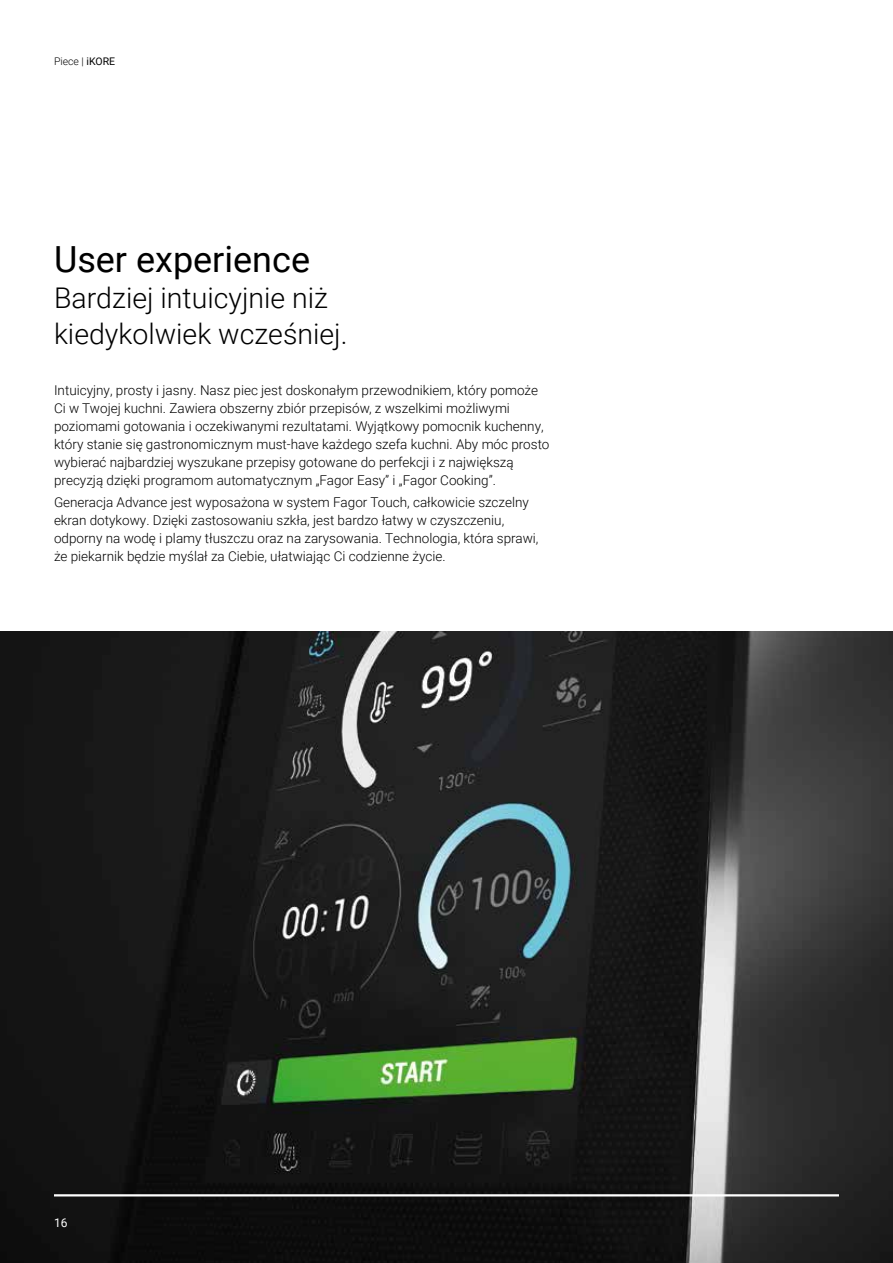
<style>
.page{position:relative;width:893px;height:1263px;background:#fff}
.page>*{position:absolute;margin:0;border:0;box-sizing:border-box;transform-origin:0 0}
.t1{font:36px "Roboto";color:#000}
.t2{font:300 28.5px/36px "Roboto";color:#000}
.t3{font:300 13.5px/18px "Roboto";color:#000}
.t4{font:12px "Roboto";color:#fff}
.t5{font:300 10.5px "Roboto";color:#000}
.s1{font-weight:400}
</style>
<div class="page">
<img style="left:0;top:631px;width:893px;height:632px">
<hr style="left:54px;top:1194px;width:785px;height:2px;background:#fff">
<p class="t5" style="left:54px;top:54px;width:63px">Piece | <span class="s1">iKORE</span></p>
<h1 class="t1" style="left:54px;top:234px;width:258px">User experience</h1>
<h2 class="t2" style="left:54px;top:278px;width:295px">Bardziej intuicyjnie niż kiedykolwiek wcześniej.</h2>
<p class="t3" style="left:54px;top:380px;width:497px">Intuicyjny, prosty i jasny. Nasz piec jest doskonałym przewodnikiem, który pomoże Ci w Twojej kuchni. Zawiera obszerny zbiór przepisów, z wszelkimi możliwymi poziomami gotowania i oczekiwanymi rezultatami. Wyjątkowy pomocnik kuchenny, który stanie się gastronomicznym must-have każdego szefa kuchni. Aby móc prosto wybierać najbardziej wyszukane przepisy gotowane do perfekcji i z największą precyzją dzięki programom automatycznym „Fagor Easy” i „Fagor Cooking”.</p>
<p class="t3" style="left:54px;top:493px;width:486px">Generacja Advance jest wyposażona w system Fagor Touch, całkowicie szczelny ekran dotykowy. Dzięki zastosowaniu szkła, jest bardzo łatwy w czyszczeniu, odporny na wodę i plamy tłuszczu oraz na zarysowania. Technologia, która sprawi, że piekarnik będzie myślał za Ciebie, ułatwiając Ci codzienne życie.</p>
<p class="t4" style="left:54px;top:1214px;width:15px">16</p>
</div>
